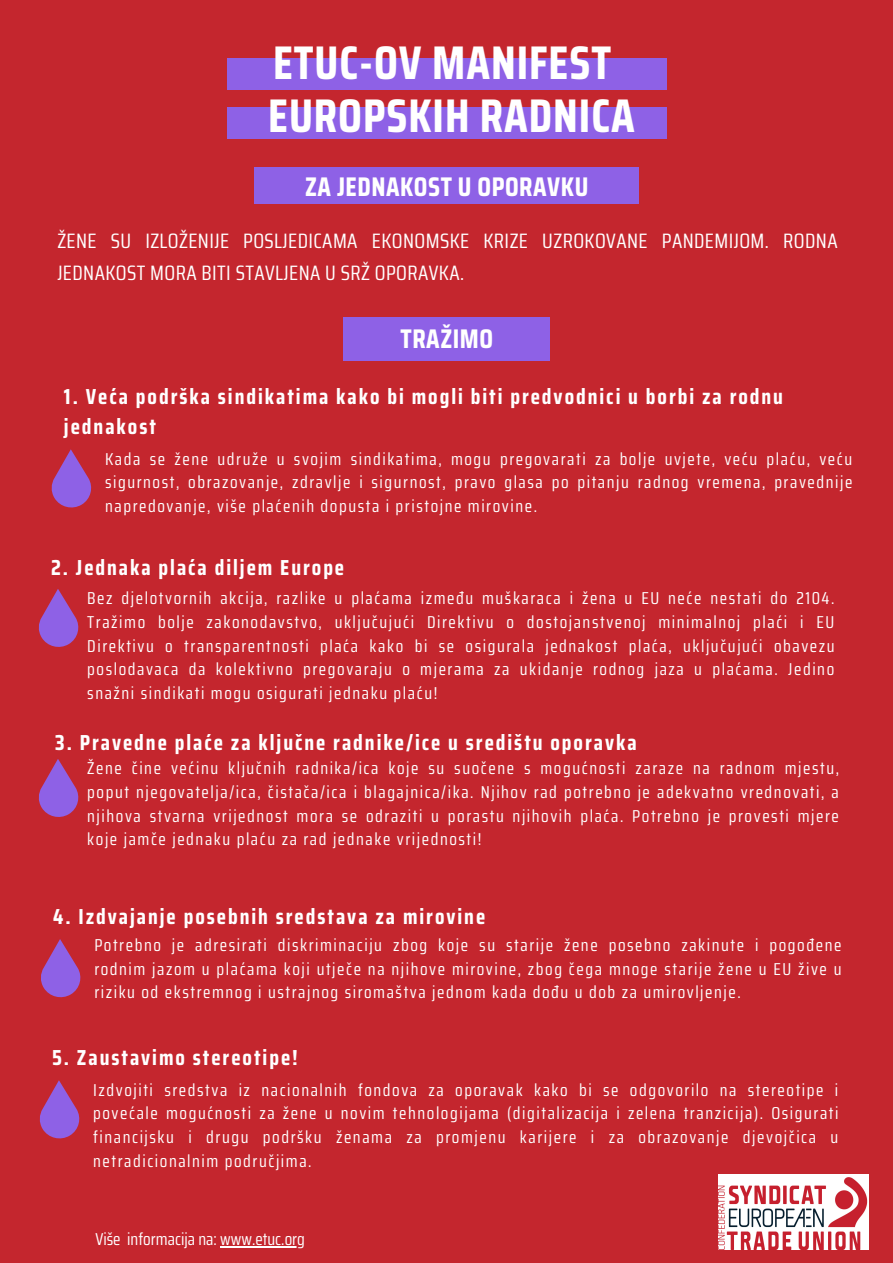
<style>
.page{position:relative;width:893px;height:1263px;background:#c4262e}
.page>*{position:absolute;margin:0;border:0;box-sizing:border-box;transform-origin:0 0}
.t1{font:700 47.25px "Saira Condensed";letter-spacing:.02em;color:#fff}
.t2{font:700 27px "Saira Condensed";letter-spacing:.02em;color:#fff}
.t3{font:700 21.75px/30.4px "Saira Condensed";letter-spacing:.09em;color:#fff}
.t4{font:20.85px/32.1px "Saira Condensed";letter-spacing:.02em;color:#fff}
.t5{font:17.25px/23.6px "Saira Condensed";letter-spacing:.09em;color:#fff;text-align:justify}
.t6{font:17.25px "Saira Condensed";color:#fff}
</style>
<div class="page">
<div style="left:343px;top:317px;width:207px;height:44px;background:#8e61e6"></div>
<img style="left:718px;top:1174px;width:151px;height:75px">
<svg style="left:51px;top:449px;width:41px;height:59px"></svg>
<svg style="left:38px;top:589px;width:41px;height:58px"></svg>
<svg style="left:38px;top:759px;width:41px;height:58px"></svg>
<svg style="left:41px;top:939px;width:40px;height:59px"></svg>
<svg style="left:39px;top:1080px;width:41px;height:59px"></svg>
<hr style="left:220px;top:1246px;width:85px;height:2px;background:#fff">
<div style="left:227px;top:58px;width:439px;height:31px;background:#8e61e6"></div>
<div style="left:227px;top:108px;width:439px;height:31px;background:#8e61e6"></div>
<div style="left:255px;top:167px;width:383px;height:37px;background:#8e61e6"></div>
<p class="t1" style="left:273px;top:25px;width:339px">ETUC-OV MANIFEST</p>
<p class="t1" style="left:268px;top:79px;width:368px">EUROPSKIH RADNICA</p>
<p class="t2" style="left:305px;top:165px;width:285px">ZA JEDNAKOST U OPORAVKU</p>
<p class="t4" style="left:57px;top:224px;width:782px">ŽENE SU IZLOŽENIJE POSLJEDICAMA EKONOMSKE KRIZE UZROKOVANE PANDEMIJOM. RODNA<br>JEDNAKOST MORA BITI STAVLJENA U SRŽ OPORAVKA.</p>
<p class="t2" style="left:400px;top:317px;width:94px">TRAŽIMO</p>
<p class="t3" style="left:64px;top:381px;width:720px">1. Veća podrška sindikatima kako bi mogli biti predvodnici u borbi za rodnu jednakost</p>
<p class="t5" style="left:105px;top:447px;width:749px">Kada se žene udruže u svojim sindikatima, mogu pregovarati za bolje uvjete, veću plaću, veću sigurnost, obrazovanje, zdravlje i sigurnost, pravo glasa po pitanju radnog vremena, pravednije napredovanje, više plaćenih dopusta i pristojne mirovine.</p>
<p class="t3" style="left:51px;top:552px;width:295px">2. Jednaka plaća diljem Europe</p>
<p class="t5" style="left:87px;top:586px;width:749px">Bez djelotvornih akcija, razlike u plaćama između muškaraca i žena u EU neće nestati do 2104.<br>Tražimo bolje zakonodavstvo, uključujući Direktivu o dostojanstvenoj minimalnoj plaći i EU Direktivu o transparentnosti plaća kako bi se osigurala jednakost plaća, uključujući obavezu poslodavaca da kolektivno pregovaraju o mjerama za ukidanje rodnog jaza u plaćama. Jedino snažni sindikati mogu osigurati jednaku plaću!</p>
<p class="t3" style="left:55px;top:728px;width:583px">3. Pravedne plaće za ključne radnike/ice u središtu oporavka</p>
<p class="t5" style="left:87px;top:756px;width:753px">Žene čine većinu ključnih radnika/ica koje su suočene s mogućnosti zaraze na radnom mjestu, poput njegovatelja/ica, čistača/ica i blagajnica/ika. Njihov rad potrebno je adekvatno vrednovati, a njihova stvarna vrijednost mora se odraziti u porastu njihovih plaća. Potrebno je provesti mjere koje jamče jednaku plaću za rad jednake vrijednosti!</p>
<p class="t3" style="left:53px;top:901px;width:433px">4. Izdvajanje posebnih sredstava za mirovine</p>
<p class="t5" style="left:94px;top:933px;width:748px">Potrebno je adresirati diskriminaciju zbog koje su starije žene posebno zakinute i pogođene rodnim jazom u plaćama koji utječe na njihove mirovine, zbog čega mnoge starije žene u EU žive u riziku od ekstremnog i ustrajnog siromaštva jednom kada dođu u dob za umirovljenje.</p>
<p class="t3" style="left:52px;top:1042px;width:247px">5. Zaustavimo stereotipe!</p>
<p class="t5" style="left:93px;top:1078px;width:747px">Izdvojiti sredstva iz nacionalnih fondova za oporavak kako bi se odgovorilo na stereotipe i povećale mogućnosti za žene u novim tehnologijama (digitalizacija i zelena tranzicija). Osigurati financijsku i drugu podršku ženama za promjenu karijere i za obrazovanje djevojčica u netradicionalnim područjima.</p>
<p class="t6" style="left:95px;top:1225px;width:211px">Više informacija na: www.etuc.org</p>
</div>
